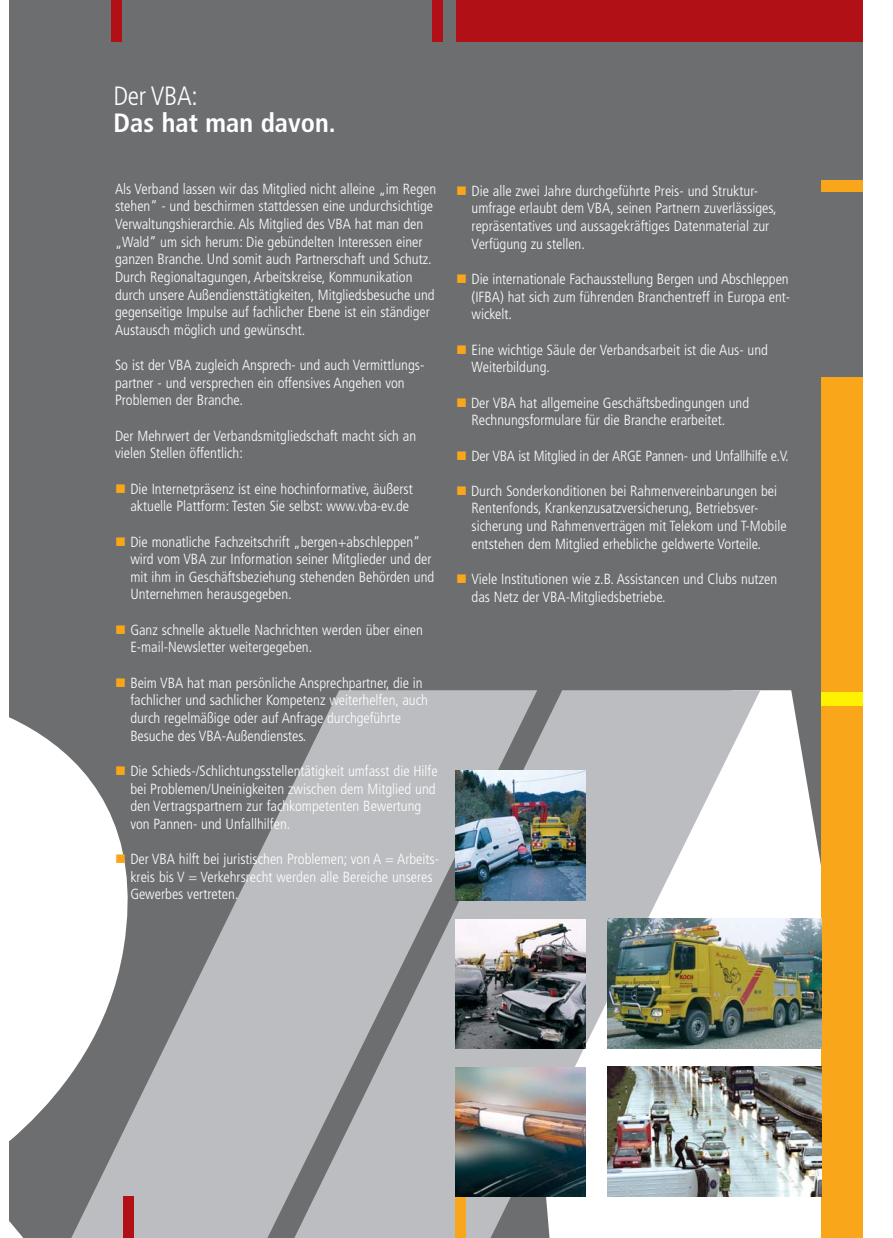
<style>
.page{position:relative;width:893px;height:1238px;background:#fff}
.page>*{position:absolute;margin:0;border:0;box-sizing:border-box;transform-origin:0 0}
.t1{font:700 condensed 26.4px "Frutiger";color:#fff}
.t2{font:300 condensed 26.4px "Frutiger";letter-spacing:-.015em;color:#fff}
.t3{font:300 condensed 14.7px/17.7px "Frutiger";color:#fff}
</style>
<div class="page">
<div style="left:9px;top:0;width:884px;height:1237px;background:#6d6e70"></div>
<svg style="left:767px;top:690px;width:54px;height:547px;fill:#fff"></svg>
<svg style="left:544px;top:690px;width:223px;height:547px;fill:#bbbdc0"></svg>
<svg style="left:9px;top:690px;width:535px;height:547px;fill:#bbbdc0"></svg>
<div style="left:821px;top:377px;width:56px;height:860px;background:#faa61a"></div>
<div style="left:821px;top:180px;width:71px;height:12px;background:#faa61a"></div>
<div style="left:821px;top:692px;width:59px;height:14px;background:#fff200"></div>
<div style="left:456px;top:0;width:437px;height:42px;background:#b01016"></div>
<div style="left:112px;top:0;width:10px;height:42px;background:#b01016"></div>
<div style="left:123px;top:1196px;width:11px;height:41px;background:#b01016"></div>
<div style="left:456px;top:1196px;width:10px;height:41px;background:#faa61a"></div>
<div style="left:433px;top:0;width:10px;height:42px;background:#b01016"></div>
<img style="left:607px;top:919px;width:214px;height:129px">
<img style="left:456px;top:770px;width:129px;height:130px">
<img style="left:456px;top:1067px;width:129px;height:129px">
<img style="left:607px;top:1066px;width:214px;height:130px">
<img style="left:456px;top:920px;width:129px;height:128px">
<div style="left:863px;top:0;width:30px;height:1237px;background:#fff"></div>
<svg style="left:116px;top:766px;width:9px;height:9px"></svg>
<svg style="left:116px;top:854px;width:9px;height:9px"></svg>
<h1 class="t2" style="left:114px;top:86px;width:86px">Der VBA:</h1>
<h1 class="t1" style="left:114px;top:112px;width:224px">Das hat man davon.</h1>
<p class="t3" style="left:115px;top:181px;width:323px">Als Verband lassen wir das Mitglied nicht alleine „im Regen stehen“ - und beschirmen stattdessen eine undurchsichtige Verwaltungshierarchie. Als Mitglied des VBA hat man den „Wald“ um sich herum: Die gebündelten Interessen einer ganzen Branche. Und somit auch Partnerschaft und Schutz.<br>Durch Regionaltagungen, Arbeitskreise, Kommuni kation durch unsere Außendiensttätigkeiten, Mitgliedsbesuche und gegenseitige Impulse auf fachlicher Ebene ist ein ständiger Austausch möglich und gewünscht.</p>
<p class="t3" style="left:115px;top:357px;width:311px">So ist der VBA zugleich Ansprech- und auch Vermittlungs - partner - und versprechen ein offensives Angehen von<br>Problemen der Branche.</p>
<p class="t3" style="left:115px;top:428px;width:303px">Der Mehrwert der Verbandsmitgliedschaft macht sich an vielen Stellen öffentlich:</p>
<p class="t3" style="left:130px;top:481px;width:284px">Die Internetpräsenz ist eine hochinformative, äußerst aktuelle Plattform: Testen Sie selbst: www.vba-ev.de</p>
<p class="t3" style="left:130px;top:534px;width:305px">Die monatliche Fachzeitschrift „bergen+abschleppen“ wird vom VBA zur Information seiner Mitglieder und der mit ihm in Geschäftsbeziehung stehenden Behörden und Unternehmen herausgegeben.</p>
<p class="t3" style="left:130px;top:622px;width:294px">Ganz schnelle aktuelle Nachrichten werden über einen<br>E-mail-Newsletter weitergegeben.</p>
<p class="t3" style="left:130px;top:675px;width:299px">Beim VBA hat man persönliche Ansprechpartner, die in fachlicher und sachlicher Kompetenz weiterhelfen, auch durch regelmäßige oder auf Anfrage durchgeführte Besuche des VBA-Außendienstes.</p>
<p class="t3" style="left:130px;top:763px;width:309px">Die Schieds-/Schlichtungsstellentätigkeit umfasst die Hilfe bei Problemen/Uneinigkeiten zwischen dem Mitglied und den Vertragspartnern zur fachkompetenten Bewertung von Pannen- und Unfallhilfen.</p>
<p class="t3" style="left:130px;top:851px;width:310px">Der VBA hilft bei juristischen Problemen; von A = Arbeits&shy;kreis bis V = Verkehrsrecht werden alle Bereiche unseres<br>Gewerbes vertreten.</p>
<p class="t3" style="left:472px;top:183px;width:306px">Die alle zwei Jahre durchgeführte Preis- und Struktur&shy;umfrage erlaubt dem VBA, seinen Partnern zuverlässiges, repräsentatives und aussagekräftiges Datenmaterial zur Verfügung zu stellen.</p>
<p class="t3" style="left:472px;top:271px;width:320px;text-align:justify">Die internationale Fachausstellung Bergen und Ab schleppen (IFBA) hat sich zum führenden Branchentreff in Europa ent&shy;wickelt.</p>
<p class="t3" style="left:472px;top:342px;width:298px">Eine wichtige Säule der Verbandsarbeit ist die Aus- und<br>Weiterbildung.</p>
<p class="t3" style="left:471px;top:395px;width:280px">Der VBA hat allgemeine Geschäftsbedingungen und<br>Rechnungsformulare für die Branche erarbeitet.</p>
<p class="t3" style="left:472px;top:448px;width:319px">Der VBA ist Mitglied in der ARGE Pannen- und Unfallhilfe e.V.</p>
<p class="t3" style="left:471px;top:483px;width:317px">Durch Sonderkonditionen bei Rahmenvereinbarungen bei Rentenfonds, Krankenzusatzversicherung, Betriebsver&shy;sicherung und Rahmenverträgen mit Telekom und T-Mobile entstehen dem Mitglied erhebliche geldwerte Vorteile.</p>
<p class="t3" style="left:472px;top:571px;width:307px">Viele Institutionen wie z.B. Assistancen und Clubs nutzen das Netz der VBA-Mitgliedsbetriebe.</p>
</div>
